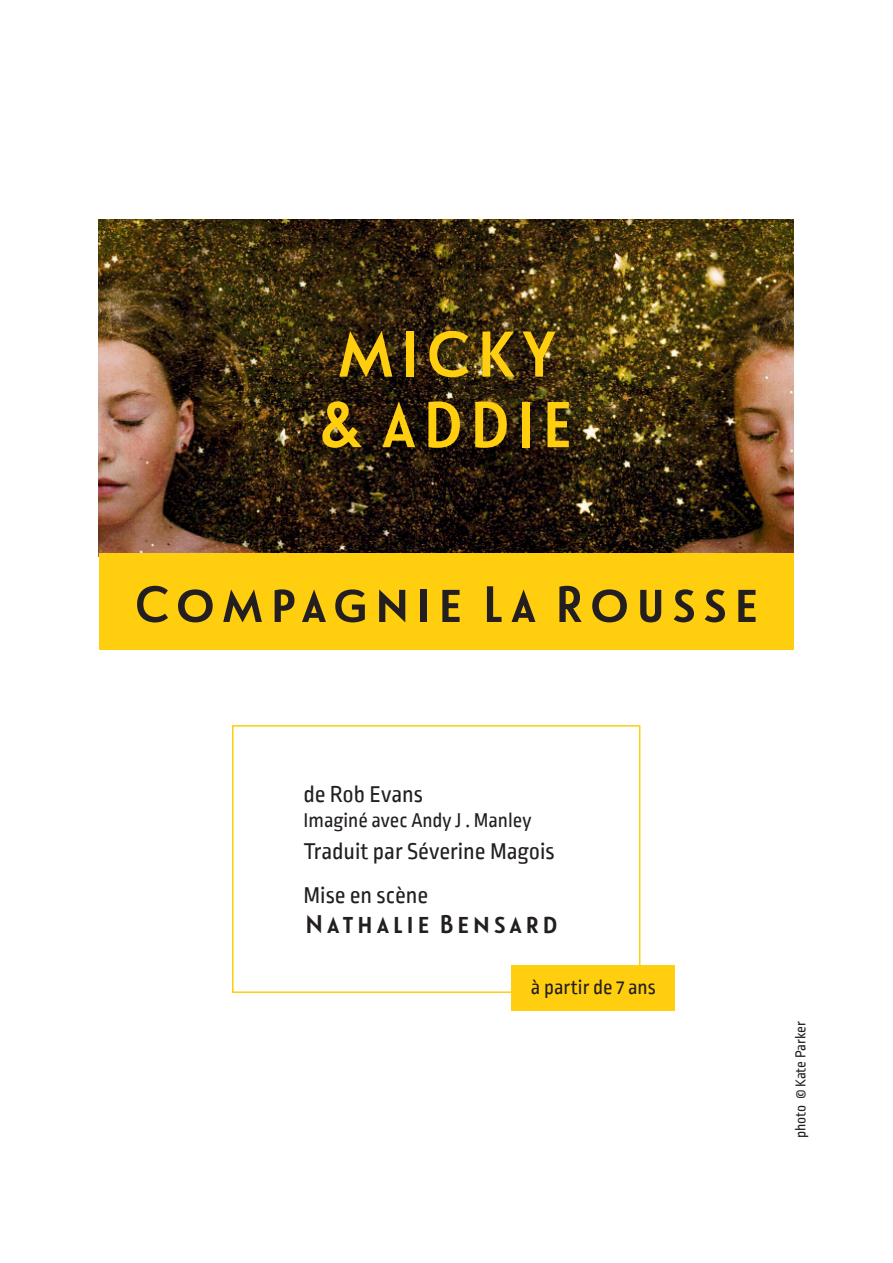
<style>
.page{position:relative;width:893px;height:1263px;background:#fff}
.page>*{position:absolute;margin:0;border:0;box-sizing:border-box;transform-origin:0 0}
.t1{font:64.5px/70.5px "Le Havre Layers Primary";letter-spacing:-.04em;color:#ffce0e}
.t2{font:51px "Le Havre Layers Primary";color:#231f20}
.t3{font:25.5px "Le Havre Layers Primary";color:#231f20}
.t4{font:24px "Ropa Sans PTT";color:#231f20}
.t5{font:21px "Ropa Sans PTT";color:#231f20}
.t6{font:15px "Ropa Sans PTT";color:#231f20}
</style>
<div class="page">
<img style="left:99px;top:219px;width:694px;height:335px">
<div style="left:232px;top:725px;width:408px;height:268px;border:2px solid #ffce0e"></div>
<div style="left:512px;top:965px;width:163px;height:45px;background:#ffce0e"></div>
<div style="left:99px;top:554px;width:694px;height:96px;background:#ffce0e"></div>
<h1 class="t1" style="left:315px;top:319px;width:264px">Micky &amp; Addie</h1>
<h2 class="t2" style="left:131px;top:577px;width:632px">Compagnie La Rousse</h2>
<p class="t4" style="left:303px;top:781px;width:121px">de Rob Evans</p>
<p class="t5" style="left:303px;top:809px;width:229px">Imaginé avec Andy J . Manley</p>
<p class="t4" style="left:303px;top:838px;width:253px">Traduit par Séverine Magois</p>
<p class="t4" style="left:303px;top:882px;width:126px">Mise en scène</p>
<p class="t3" style="left:303px;top:911px;width:257px">Nathalie Bensard</p>
<p class="t5" style="left:531px;top:975px;width:126px">à partir de 7 ans</p>
<p class="t6" style="left:792px;top:1138px;width:119px;rotate:-90deg">photo © Kate Parker</p>
</div>
